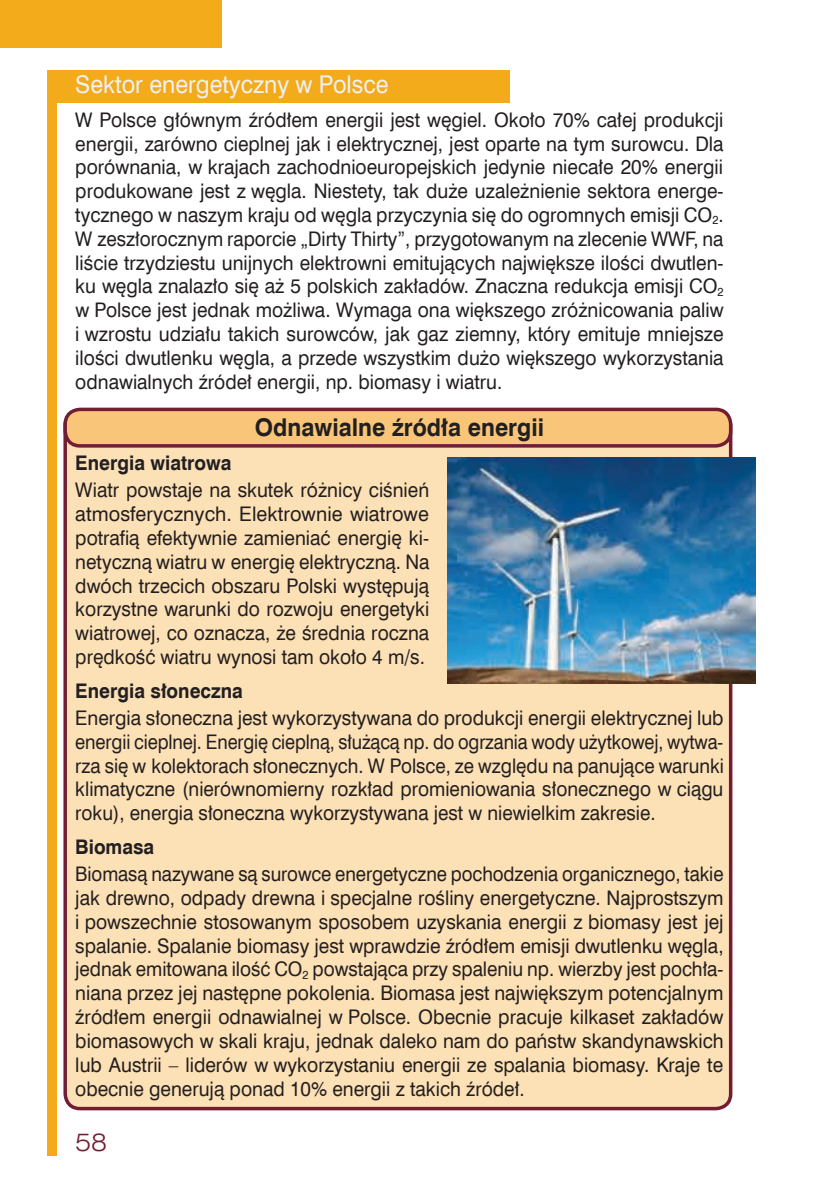
<style>
.page{position:relative;width:834px;height:1191px;background:#fff}
.page>*{position:absolute;margin:0;border:0;box-sizing:border-box;transform-origin:0 0}
.t1{font:24.5px "Swis 721 EU Normal";color:#f0f1f2;scale:.95 1}
.t2{font:24.5px "Swis 721 EU Bold";color:#231f20;scale:.95 1}
.t3{font:24.5px "Swis 721 Lt Ex EU";color:#721d33}
.t4{font:20.12px/23.8px "Swis 721 EU Normal";color:#231f20;text-align:justify;scale:.95 1}
.t5{font:20.12px/23.8px "Swis 721 EU Normal";color:#231f20;text-align:justify;scale:.91 1}
.t6{font:20.12px/23.8px "Swis 721 EU Normal";color:#231f20;text-align:justify}
.t7{font:20.12px/27.3px "Swis 721 EU Normal";color:#231f20;scale:.92 1}
.s1{font-family:"Swis 721 EU Bold"}
</style>
<div class="page">
<div style="left:48px;top:70px;width:9px;height:1085px;background:#f3ab1c"></div>
<div style="left:53px;top:70px;width:456px;height:33px;background:#f3ab1c"></div>
<div style="left:65px;top:411px;width:665px;height:697px;background:#fce0b6;border-radius:15px"></div>
<div style="left:65px;top:409px;width:665px;height:37px;background:#f9c679;border-radius:15px"></div>
<div style="left:63px;top:408px;width:669px;height:39px;border:4px solid #721d33;border-radius:15px"></div>
<div style="left:0;top:0;width:222px;height:48px;background:#f3ab1c"></div>
<img style="left:447px;top:458px;width:308px;height:225px">
<p class="t1" style="left:75px;top:69px;width:331px">Sektor energetyczny w Polsce</p>
<p class="t4" style="left:75px;top:108px;width:684px">W Polsce głównym źródłem energii jest węgiel. Około 70% całej produkcji energii, zarówno cieplnej jak i elektrycznej, jest oparte na tym surowcu. Dla porównania, w krajach zachodnioeuropejskich jedynie niecałe 20% energii produkowane jest z węgla. Niestety, tak duże uzależnienie sektora energe&shy;tycznego w naszym kraju od węgla przyczynia się do ogromnych emisji CO<sub>2</sub>.<br>W zeszłorocznym raporcie „Dirty Thirty”, przygotowanym na zlecenie WWF, na liście trzydziestu unijnych elektrowni emitujących największe ilości dwutlen&shy;ku węgla znalazło się aż 5 polskich zakładów. Znaczna redukcja emisji CO<sub>2 </sub>w Polsce jest jednak możliwa. Wymaga ona większego zróżnicowania paliw i wzrostu udziału takich surowców, jak gaz ziemny, który emituje mniejsze ilości dwutlenku węgla, a przede wszystkim dużo większego wykorzystania odnawialnych źródeł energii, np. biomasy i wiatru.</p>
<p class="t2" style="left:255px;top:412px;width:306px">Odnawialne źródła energii</p>
<p class="t4" style="left:75px;top:450px;width:374px;line-height:27.3px"><span class="s1">Energia wiatrowa<br></span>Wiatr powstaje na skutek różnicy ciśnień</p>
<p class="t6" style="left:75px;top:503px;width:355px">atmosferycznych. Elektrownie wiatrowe potrafią efektywnie zamieniać energię ki&shy;netyczną wiatru w energię elektryczną. Na dwóch trzecich obszaru Polski występują korzystne warunki do rozwoju energetyki wiatrowej, co oznacza, że średnia roczna prędkość wiatru wynosi tam około 4 m/s.</p>
<p class="t4" style="left:75px;top:677px;width:683px;line-height:27.3px"><span class="s1">Energia słoneczna<br></span>Energia słoneczna jest wykorzystywana do produkcji energii elektrycznej lub</p>
<p class="t5" style="left:75px;top:730px;width:714px">energii cieplnej. Energię cieplną, służącą np. do ogrzania wody użytkowej, wytwa&shy;rza się w kolektorach słonecznych. W Polsce, ze względu na panujące warunki klimatyczne (nierównomierny rozkład promieniowania słonecznego w ciągu roku), energia słoneczna wykorzystywana jest w niewielkim zakresie.</p>
<p class="t7" style="left:75px;top:833px;width:706px"><span class="s1">Biomasa<br></span>Biomasą nazywane są surowce energetyczne pochodzenia organicznego, takie</p>
<p class="t4" style="left:75px;top:886px;width:683px">jak drewno, odpady drewna i specjalne rośliny energetyczne. Najprostszym i powszechnie stosowanym sposobem uzyskania energii z biomasy jest jej spalanie. Spalanie biomasy jest wprawdzie źródłem emisji dwutlenku węgla, jednak emitowana ilość CO<sub>2</sub> powstająca przy spaleniu np. wierzby jest pochła&shy;niana przez jej następne pokolenia. Biomasa jest największym potencjalnym źródłem energii odnawialnej w Polsce. Obecnie pracuje kilkaset zakładów biomasowych w skali kraju, jednak daleko nam do państw skandynawskich lub Austrii – liderów w wykorzystaniu energii ze spalania biomasy. Kraje te obecnie generują ponad 10% energii z takich źródeł.</p>
<p class="t3" style="left:75px;top:1128px;width:33px">58</p>
</div>
